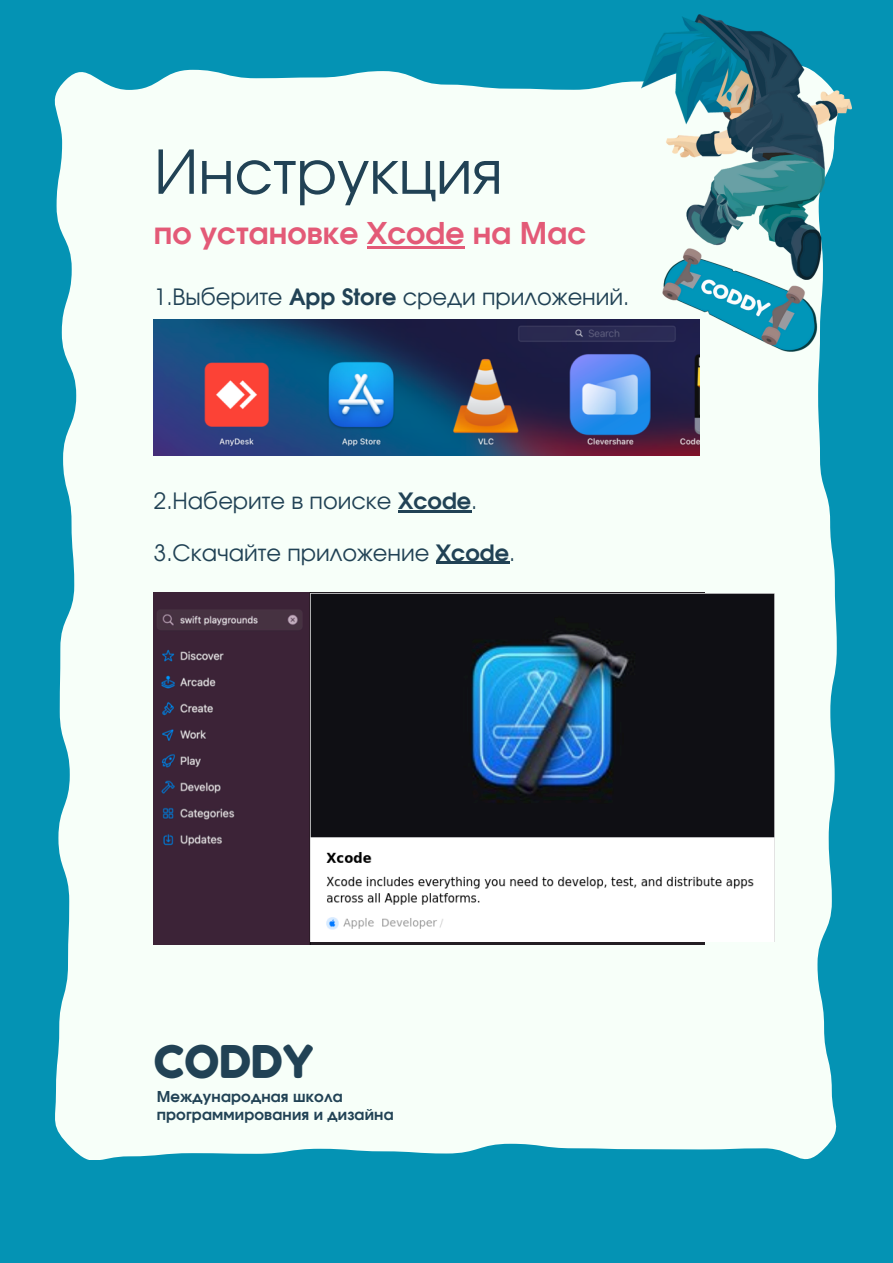
<style>
.page{position:relative;width:893px;height:1263px;background:#0493b4}
.page>*{position:absolute;margin:0;border:0;box-sizing:border-box;transform-origin:0 0}
.t1{font:60px "Evolventa";color:#214255}
.t2{font:45px "Fredoka One";color:#214255}
.t3{font:700 30px "Evolventa";color:#e35a77}
.t4{font:22.5px "Evolventa";color:#214255}
.t5{font:700 15px "Evolventa";letter-spacing:.01em;color:#214255}
.s1{font-weight:700}
</style>
<div class="page">
<div style="left:55px;top:69px;width:782px;height:1090px;background:#f7fff9"></div>
<hr style="left:367px;top:246px;width:97px;height:3px;background:#e35a77">
<img style="left:641px;top:15px;width:210px;height:337px">
<img style="left:154px;top:592px;width:551px;height:352px">
<img style="left:310px;top:593px;width:464px;height:348px">
<hr style="left:436px;top:562px;width:73px;height:2px;background:#214255">
<img style="left:154px;top:320px;width:545px;height:136px">
<hr style="left:398px;top:510px;width:73px;height:3px;background:#214255">
<p class="t1" style="left:154px;top:146px;width:350px">Инструкция</p>
<p class="t3" style="left:154px;top:220px;width:433px">по установке Xcode на Mac</p>
<p class="t4" style="left:154px;top:287px;width:477px">1.Выберите <span class="s1">App Store</span> среди приложений.</p>
<p class="t4" style="left:154px;top:491px;width:325px">2.Наберите в поиске <span class="s1">Xcode</span>.</p>
<p class="t4" style="left:154px;top:543px;width:363px">3.Скачайте приложение <span class="s1">Xcode</span>.</p>
<h4 class="t2" style="left:154px;top:1034px;width:161px">CODDY</h4>
<h4 class="t5" style="left:157px;top:1090px;width:187px">Международная школа</h4>
<h4 class="t5" style="left:157px;top:1108px;width:238px">программирования и дизайна</h4>
</div>
